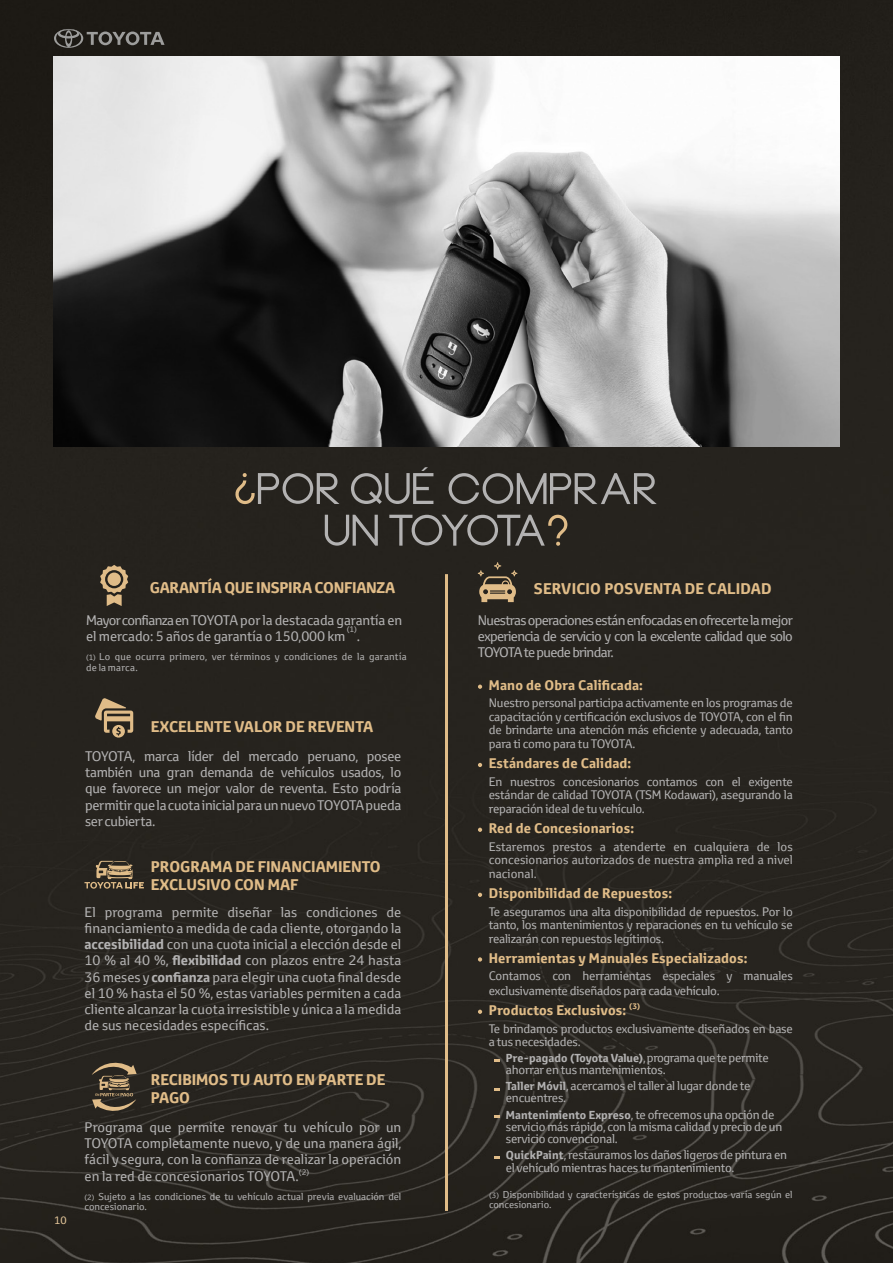
<style>
.page{position:relative;width:893px;height:1263px;background:#26231e}
.page>*{position:absolute;margin:0;border:0;box-sizing:border-box;transform-origin:0 0}
.t1{font:700 15px/18px "Toyota Text";color:#e0bc88}
.t2{font:700 15px "Toyota Text";letter-spacing:-.02em;color:#e0bc88}
.t3{font:13.5px/16.2px "Toyota Text";letter-spacing:-.01em;color:#b3b2b2;text-align:justify}
.t4{font:700 13.5px "Toyota Text";letter-spacing:.01em;color:#e0bc88}
.t5{font:12px/13.5px "Toyota Text";letter-spacing:-.02em;color:#b3b2b2}
.t6{font:700 11.25px "Toyota Text";letter-spacing:-.01em;color:#b3b2b2}
.t7{font:10.5px "Toyota Text";color:#e4c69a}
.t8{font:9.75px/10.5px "Toyota Text";color:#b3b2b2}
.t9{font:7.8px "Toyota Text";color:#b3b2b2}
.s1{font-size:7.5px}
.s2{font-weight:700}
.s3{font-weight:400;font-size:12px}
.s4{font-weight:700;font-size:11.25px}
</style>
<div class="page">
<img style="left:54px;top:56px;width:785px;height:390px">
<svg style="left:235px;top:473px;width:104px;height:31px;background:#514d47"></svg>
<svg style="left:351px;top:467px;width:82px;height:37px;background:#4b4844"></svg>
<svg style="left:449px;top:473px;width:208px;height:31px;background:#504e4b"></svg>
<svg style="left:325px;top:515px;width:53px;height:31px;background:#52504c"></svg>
<svg style="left:389px;top:515px;width:178px;height:31px;background:#4b4843"></svg>
<svg style="left:54px;top:29px;width:111px;height:19px;background:#44423f"></svg>
<hr style="left:445px;top:574px;width:3px;height:637px;background:#e0bc88">
<svg style="left:84px;top:861px;width:60px;height:28px;background:#60533f"></svg>
<svg style="left:100px;top:565px;width:28px;height:41px"></svg>
<svg style="left:95px;top:698px;width:38px;height:40px;background:#77654c"></svg>
<svg style="left:478px;top:562px;width:39px;height:40px;background:#6d5d46"></svg>
<svg style="left:92px;top:1057px;width:45px;height:59px;background:#544938"></svg>
<svg style="left:478px;top:763px;width:4px;height:4px"></svg>
<svg style="left:478px;top:828px;width:4px;height:4px"></svg>
<svg style="left:478px;top:893px;width:4px;height:4px"></svg>
<svg style="left:478px;top:957px;width:4px;height:4px"></svg>
<svg style="left:478px;top:1010px;width:4px;height:4px"></svg>
<svg style="left:495px;top:1059px;width:5px;height:3px"></svg>
<svg style="left:478px;top:684px;width:4px;height:5px"></svg>
<p class="t7" style="left:54px;top:1213px;width:14px">10</p>
<p class="t2" style="left:150px;top:578px;width:247px">GARANTÍA QUE INSPIRA CONFIANZA</p>
<p class="t1" style="left:534px;top:580px;width:239px">SERVICIO POSVENTA DE CALIDAD</p>
<p class="t3" style="left:86px;top:611px;width:318px">Mayor confianza en TOYOTA por la destacada garantía en el mercado: 5 años de garantía o 150,000 km</p>
<p class="t9" style="left:347px;top:624px;width:12px">(1)</p>
<p class="t3" style="left:357px;top:628px;width:5px">.</p>
<p class="t8" style="left:86px;top:650px;width:322px;line-height:11.7px"><span class="s1">(1)</span> Lo que ocurra primero, ver términos y condiciones de la garantía de la marca.</p>
<p class="t1" style="left:151px;top:718px;width:224px">EXCELENTE VALOR DE REVENTA</p>
<p class="t3" style="left:85px;top:748px;width:318px">TOYOTA, marca líder del mercado peruano, posee también una gran demanda de vehículos usados, lo que favorece un mejor valor de reventa. Esto podría permitir que la cuota inicial para un nuevo TOYOTA pueda ser cubierta.</p>
<p class="t1" style="left:151px;top:858px;width:231px">PROGRAMA DE FINANCIAMIENTO<br>EXCLUSIVO CON MAF</p>
<p class="t3" style="left:85px;top:903px;width:318px">El programa permite diseñar las condiciones de financiamiento a medida de cada cliente, otorgando la <span class="s2">accesibilidad</span> con una cuota inicial a elección desde el 10 % al 40 %, <span class="s2">flexibilidad</span> con plazos entre 24 hasta 36 meses y <span class="s2">confianza</span> para elegir una cuota final desde el 10 % hasta el 50 %, estas variables permiten a cada cliente alcanzar la cuota irresistible y única a la medida de sus necesidades específicas.</p>
<p class="t1" style="left:151px;top:1071px;width:236px">RECIBIMOS TU AUTO EN PARTE DE<br>PAGO</p>
<p class="t3" style="left:85px;top:1119px;width:318px">Programa que permite renovar tu vehículo por un TOYOTA completamente nuevo, y de una manera ágil, fácil y segura, con la confianza de realizar la operación en la red de concesionarios TOYOTA.<sup>(2)</sup></p>
<p class="t8" style="left:85px;top:1191px;width:318px"><span class="s1">(2)</span> Sujeto a las condiciones de tu vehículo actual previa evaluación del concesionario.</p>
<p class="t3" style="left:478px;top:612px;width:317px">Nuestras operaciones están enfocadas en ofrecerte la mejor experiencia de servicio y con la excelente calidad que solo TOYOTA te puede brindar.</p>
<p class="t4" style="left:489px;top:676px;width:156px">Mano de Obra Calificada:</p>
<p class="t5" style="left:489px;top:696px;width:305px;text-align:justify">Nuestro personal participa activamente en los programas de capacitación y certificación exclusivos de TOYOTA, con el fin de brindarte una atención más eficiente y adecuada, tanto para ti como para tu TOYOTA.</p>
<p class="t4" style="left:489px;top:754px;width:144px">Estándares de Calidad:</p>
<p class="t5" style="left:489px;top:774px;width:305px;text-align:justify">En nuestros concesionarios contamos con el exigente estándar de calidad TOYOTA (TSM Kodawari), asegurando la reparación ideal de tu vehículo.</p>
<p class="t4" style="left:489px;top:819px;width:147px">Red de Concesionarios:</p>
<p class="t5" style="left:489px;top:839px;width:305px;text-align:justify">Estaremos prestos a atenderte en cualquiera de los concesionarios autorizados de nuestra amplia red a nivel nacional.</p>
<p class="t4" style="left:489px;top:884px;width:185px">Disponibilidad de Repuestos:</p>
<p class="t5" style="left:489px;top:904px;width:305px;text-align:justify">Te aseguramos una alta disponibilidad de repuestos. Por lo tanto, los mantenimientos y reparaciones en tu vehículo se realizarán con repuestos legítimos.</p>
<p class="t4" style="left:489px;top:949px;width:260px">Herramientas y Manuales Especializados:</p>
<p class="t5" style="left:489px;top:969px;width:305px;line-height:14.4px">Contamos con herramientas especiales y manuales exclusivamente diseñados para cada vehículo.</p>
<p class="t4" style="left:489px;top:1001px;width:153px">Productos Exclusivos: <sup>(3)</sup></p>
<p class="t5" style="left:489px;top:1021px;width:305px">Te brindamos productos exclusivamente diseñados en base a tus necesidades.</p>
<p class="t6" style="left:506px;top:1051px;width:264px">Pre-pagado (Toyota Value)<span class="s3">, programa que te permite</span></p>
<p class="t5" style="left:506px;top:1061px;width:246px;line-height:16.2px">ahorrar en tus mantenimientos.<br><span class="s4">Taller Móvil</span>, acercamos el taller al lugar donde te</p>
<p class="t5" style="left:506px;top:1090px;width:270px;line-height:16.2px">encuentres.<br><span class="s4">Mantenimiento Expreso</span>, te ofrecemos una opción de</p>
<p class="t5" style="left:506px;top:1120px;width:278px;line-height:12px">servicio más rápido, con la misma calidad y precio de un servicio convencional.</p>
<p class="t5" style="left:506px;top:1148px;width:283px"><span class="s4">QuickPaint</span>, restauramos los daños ligeros de pintura en el vehículo mientras haces tu mantenimiento.</p>
<p class="t8" style="left:489px;top:1189px;width:305px"><span class="s1">(3)</span> Disponibilidad y características de estos productos varía según el concesionario.</p>
</div>
